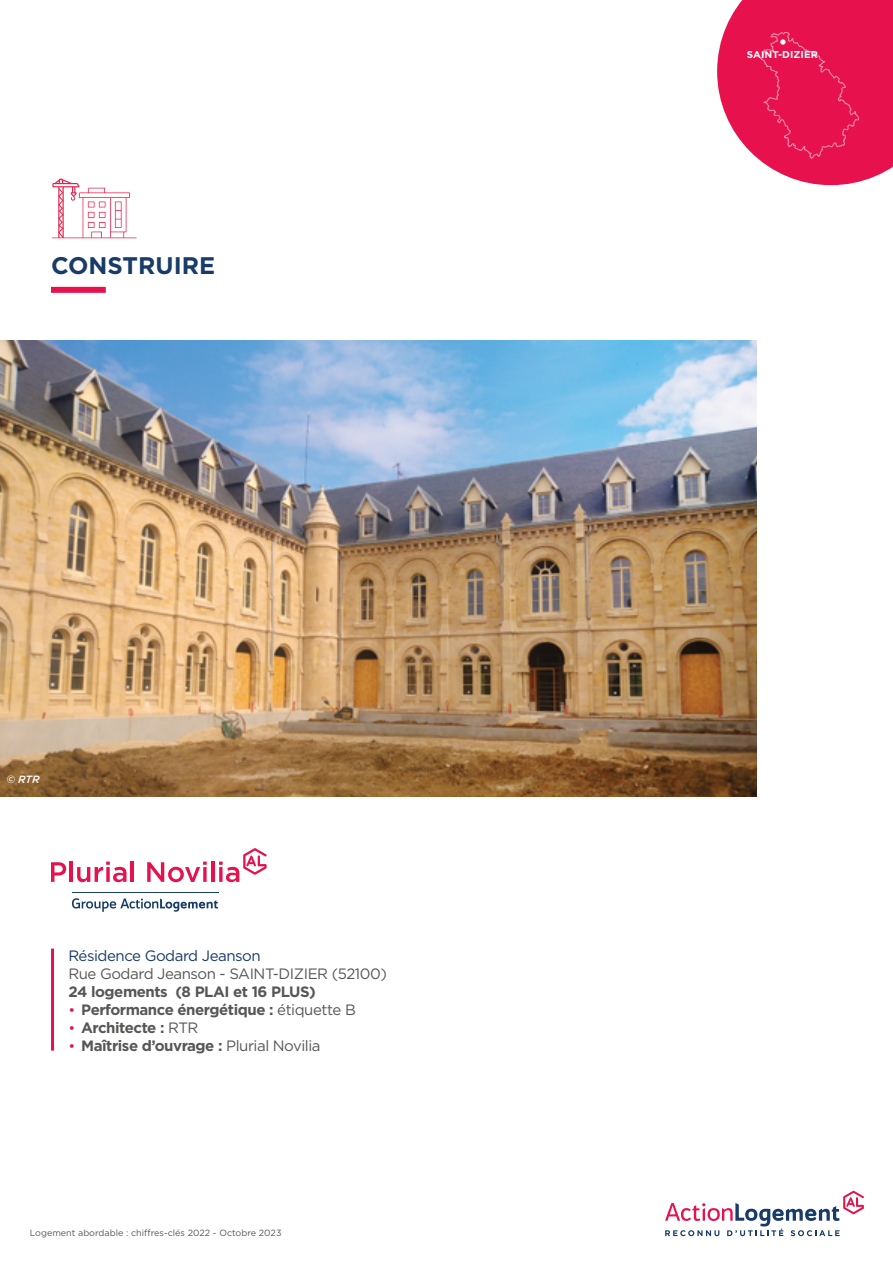
<style>
.page{position:relative;width:893px;height:1263px;background:#fff}
.page>*{position:absolute;margin:0;border:0;box-sizing:border-box;transform-origin:0 0}
.t1{font:700 24px "Gotham";color:#183b68}
.t2{font:700 15px "Gotham";letter-spacing:-.03em;color:#575756}
.t3{font:15px "Gotham";letter-spacing:-.03em;color:#575756}
.t4{font:15px "Gotham";letter-spacing:-.03em;color:#183b68}
.t5{font:italic 500 10.5px "Gotham";color:#fff}
.t6{font:700 9.9px "Gotham";letter-spacing:.01em;color:#fff}
.t7{font:9px "Gotham";color:#575756}
.s1{font-weight:400;font-size:14.25px;color:#e6114d}
.s2{font-weight:400}
</style>
<div class="page">
<svg style="left:665px;top:1191px;width:199px;height:45px"></svg>
<svg style="left:52px;top:179px;width:85px;height:60px"></svg>
<div style="left:51px;top:287px;width:55px;height:6px;background:#e6114d"></div>
<img style="left:0;top:340px;width:757px;height:456px">
<hr style="left:51px;top:948px;width:3px;height:102px;background:#e6114d">
<svg style="left:51px;top:862px;width:15px;height:20px"></svg>
<hr style="left:69px;top:861px;width:4px;height:21px;background:#e6114d">
<svg style="left:77px;top:861px;width:49px;height:21px"></svg>
<hr style="left:131px;top:861px;width:3px;height:21px;background:#e6114d">
<svg style="left:147px;top:861px;width:60px;height:21px"></svg>
<svg style="left:203px;top:867px;width:4px;height:15px"></svg>
<hr style="left:211px;top:861px;width:4px;height:21px;background:#e6114d">
<svg style="left:72px;top:898px;width:146px;height:14px"></svg>
<hr style="left:72px;top:892px;width:147px;height:1px;background:#183b68">
<svg style="left:219px;top:848px;width:48px;height:34px"></svg>
<svg style="left:717px;top:0;width:176px;height:185px"></svg>
<h1 class="t1" style="left:51px;top:249px;width:166px">CONSTRUIRE</h1>
<p class="t5" style="left:6px;top:774px;width:35px">© RTR</p>
<p class="t4" style="left:68px;top:946px;width:194px">Résidence Godard Jeanson</p>
<p class="t3" style="left:68px;top:964px;width:320px">Rue Godard Jeanson - SAINT-DIZIER (52100)</p>
<p class="t2" style="left:68px;top:981px;width:249px">24 logements (8 PLAI et 16 PLUS)</p>
<p class="t2" style="left:68px;top:999px;width:289px"><span class="s1">•</span> Performance énergétique : <span class="s2">étiquette B</span></p>
<p class="t2" style="left:68px;top:1017px;width:132px"><span class="s1">•</span> Architecte : <span class="s2">RTR</span></p>
<p class="t2" style="left:68px;top:1035px;width:254px"><span class="s1">•</span> Maîtrise d’ouvrage : <span class="s2">Plurial Novilia</span></p>
<p class="t7" style="left:30px;top:1227px;width:253px">Logement abordable : chiffres-clés 2022 - Octobre 2023</p>
<p class="t6" style="left:747px;top:48px;width:73px">SAINT-DIZIER</p>
</div>
